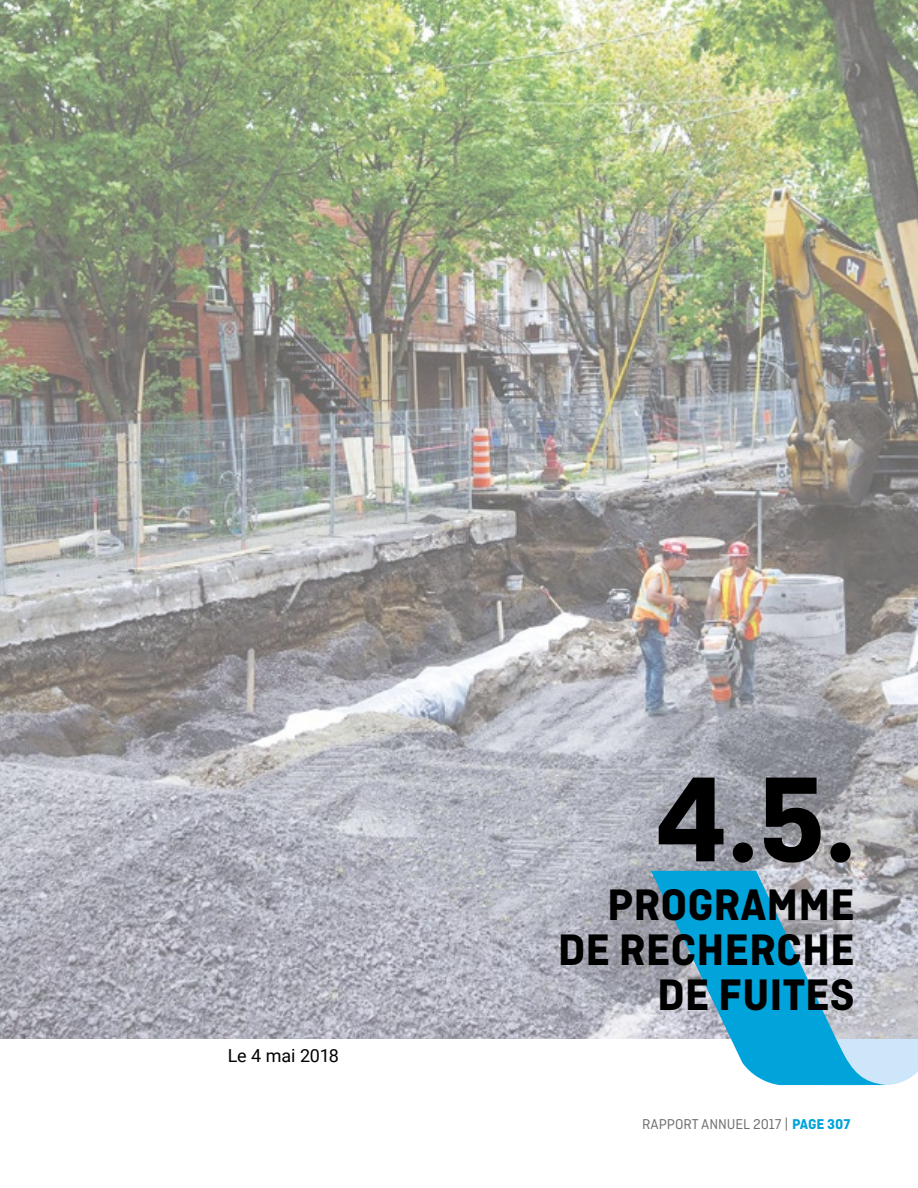
<style>
.page{position:relative;width:918px;height:1188px;background:#fff}
.page>*{position:absolute;margin:0;border:0;box-sizing:border-box;transform-origin:0 0}
.t1{font:700 127.5px "Ciutadella";color:#000}
.t2{font:700 46.5px/45px "Ciutadella";color:#000;text-align:right}
.t3{font:18px "Roboto";letter-spacing:-.01em;color:#000}
.t4{font:15px "Ciutadella";color:#706f6f}
.s1{font-weight:700;color:#00a4da}
</style>
<div class="page">
<img style="left:0;top:0;width:918px;height:1039px">
<svg style="left:651px;top:871px;width:174px;height:214px;background:#58b5d7"></svg>
<svg style="left:825px;top:729px;width:93px;height:356px;background:#b0b9c3"></svg>
<p class="t3" style="left:228px;top:1043px;width:113px">Le 4 mai 2018</p>
<h1 class="t1" style="left:655px;top:746px;width:202px">4.5.</h1>
<p class="t2" style="left:558px;top:883px;width:298px">PROGRAMME<br>DE RECHERCHE<br>DE FUITES</p>
<p class="t4" style="left:642px;top:1116px;width:210px">RAPPORT ANNUEL 2017 | <span class="s1">PAGE 307</span></p>
</div>
